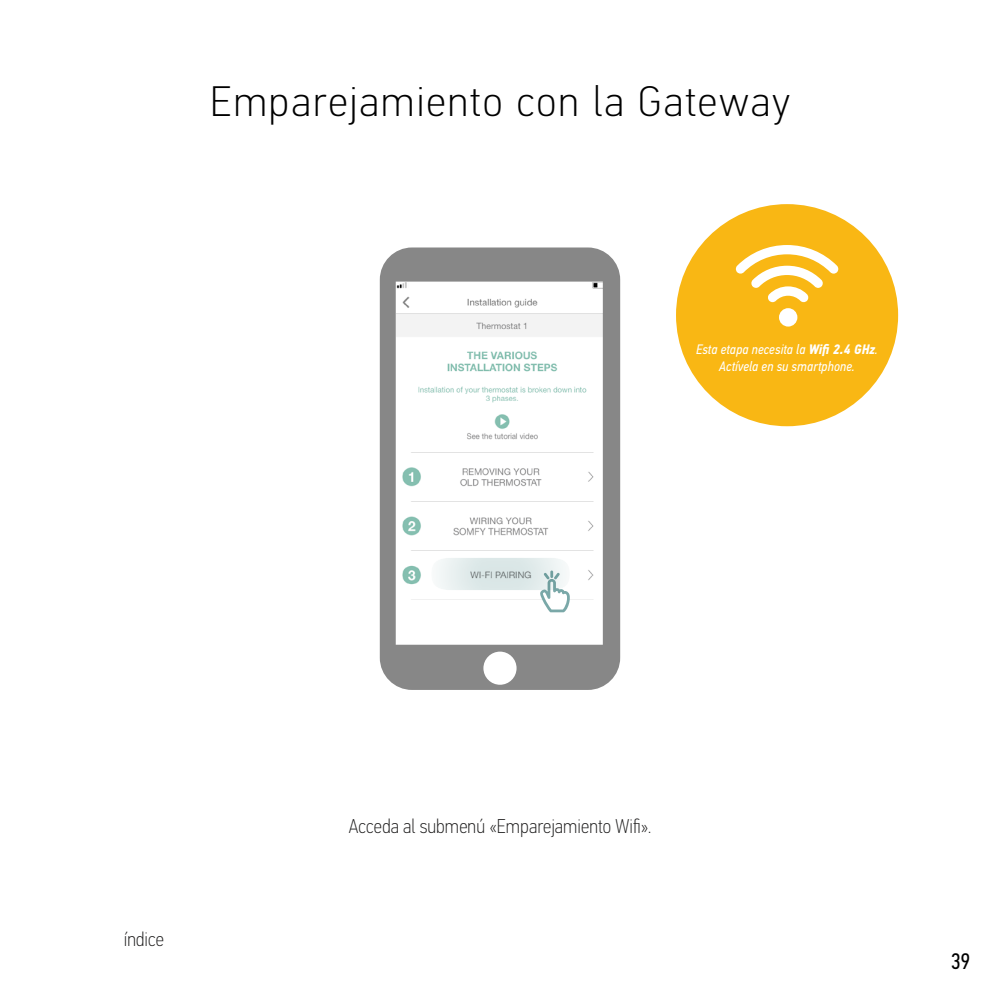
<style>
.page{position:relative;width:1000px;height:1000px;background:#fff}
.page>*{position:absolute;margin:0;border:0;box-sizing:border-box;transform-origin:0 0}
.t1{font:100 42.75px "PF Din Text Cond Pro";letter-spacing:.04em;color:#000;scale:1.11 1}
.t2{font:22.5px "PF Din Text Cond Pro";color:#000}
.t3{font:100 20px "PF Din Text Cond Pro";letter-spacing:.005em;color:#1f1e1e}
.t4{font:italic 13.75px/16.5px "PF Din Text Cond Pro";letter-spacing:.01em;color:#fff;text-align:center}
.s1{font-weight:700}
</style>
<div class="page">
<div style="left:676px;top:204px;width:222px;height:222px;background:#f9b714;border-radius:50%"></div>
<svg style="left:735px;top:245px;width:104px;height:58px"></svg>
<div style="left:779px;top:308px;width:18px;height:19px;background:#fff;border-radius:50%"></div>
<svg style="left:380px;top:248px;width:240px;height:442px"></svg>
<div style="left:483px;top:652px;width:34px;height:33px;background:#fff;border-radius:50%"></div>
<h1 class="t1" style="left:210px;top:77px;width:524px">Emparejamiento con la Gateway</h1>
<p class="t4" style="left:696px;top:341px;width:183px">Esta etapa necesita la <span class="s1">Wifi 2.4 GHz</span>.<br>Actívela en su smartphone.</p>
<h3 class="t3" style="left:124px;top:927px;width:42px">índice</h3>
<h3 class="t3" style="left:349px;top:814px;width:304px">Acceda al submenú «Emparejamiento Wifi».</h3>
<h2 class="t2" style="left:951px;top:948px;width:21px">39</h2>
</div>
